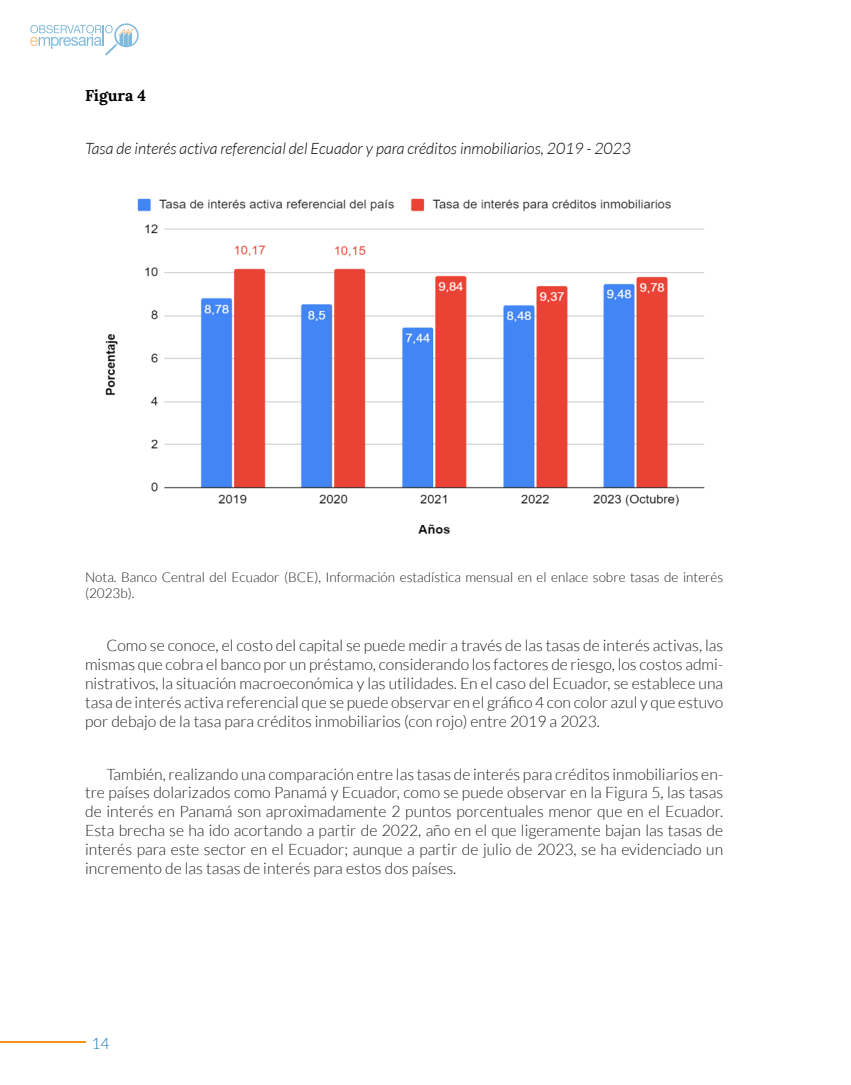
<style>
.page{position:relative;width:851px;height:1085px;background:#fff}
.page>*{position:absolute;margin:0;border:0;box-sizing:border-box;transform-origin:0 0}
.Txt{font:300 15.75px/18.9px "Lato";color:#231f20;text-align:justify}
.Título_4_gráficos{font:italic 300 15.75px "Lato";color:#000}
.Título_3{font:700 15.75px "Lora";color:#000}
.t1{font:300 15.75px "Lato";color:#1278b8}
.Fuente{font:300 13.5px/16.2px "Lato";color:#231f20}
</style>
<div class="page">
<svg style="left:30px;top:23px;width:109px;height:32px"></svg>
<hr style="left:0;top:1041px;width:85px;height:1px;background:#f4921e">
<img style="left:105px;top:198px;width:600px;height:336px">
<p class="Título_3" style="left:85px;top:83px;width:62px">Figura 4</p>
<p class="Título_4_gráficos" style="left:85px;top:140px;width:547px">Tasa de interés activa referencial del Ecuador y para créditos inmobiliarios, 2019 - 2023</p>
<p class="Fuente" style="left:85px;top:568px;width:639px">Nota. Banco Central del Ecuador (BCE), Información estadística mensual en el enlace sobre tasas de interés (2023b).</p>
<p class="Txt" style="left:85px;top:635px;width:639px;text-indent:21px">Como se conoce, el costo del capital se puede medir a través de las tasas de interés activas, las mismas que cobra el banco por un préstamo, considerando los factores de riesgo, los costos admi&shy;nistrativos, la situación macroeconómica y las utilidades. En el caso del Ecuador, se establece una tasa de interés activa referencial que se puede observar en el gráfico 4 con color azul y que estuvo por debajo de la tasa para créditos inmobiliarios (con rojo) entre 2019 a 2023.</p>
<p class="Txt" style="left:85px;top:764px;width:639px;text-indent:21px">También, realizando una comparación entre las tasas de interés para créditos inmobiliarios en&shy;tre países dolarizados como Panamá y Ecuador, como se puede observar en la Figura 5, las tasas de interés en Panamá son aproximadamente 2 puntos porcentuales menor que en el Ecuador.<br>Esta brecha se ha ido acortando a partir de 2022, año en el que ligeramente bajan las tasas de interés para este sector en el Ecuador; aunque a partir de julio de 2023, se ha evidenciado un incremento de las tasas de interés para estos dos países.</p>
<p class="t1" style="left:91px;top:1034px;width:20px">14</p>
</div>
